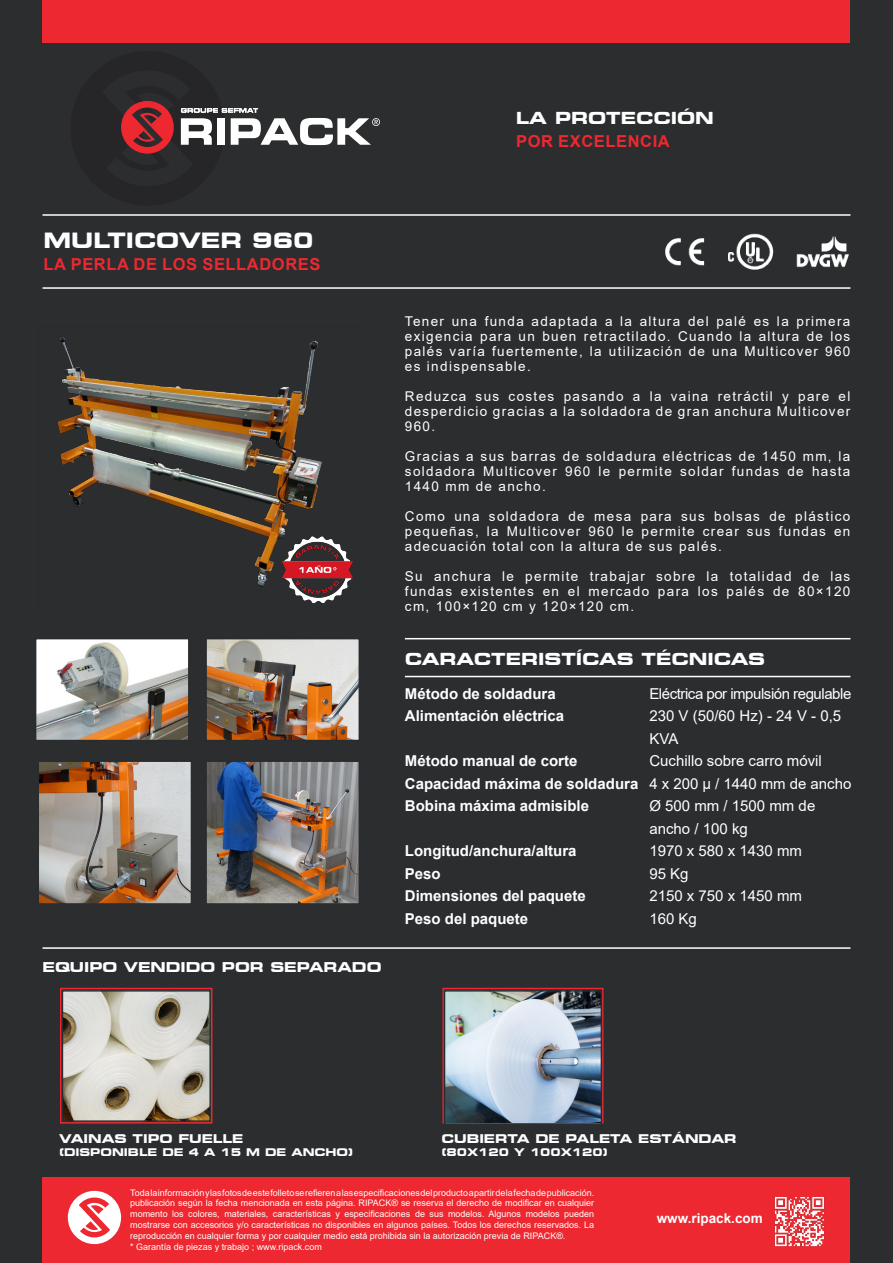
<style>
.page{position:relative;width:893px;height:1263px;background:#2b2d2f}
.page>*{position:absolute;margin:0;border:0;box-sizing:border-box;transform-origin:0 0}
.t1{font:700 expanded 21px "Square 721 BT";color:#fff}
.t2{font:700 expanded 16.5px "Square 721 BT";color:#fff}
.t3{font:700 16.5px "Arial";letter-spacing:.035em;color:#ee2830}
.t4{font:700 15px "Arial";color:#fff}
.t5{font:15px/22.5px "Arial";color:#fff}
.t6{font:15px "Arial";letter-spacing:-.03em;color:#fff}
.t7{font:13.5px/15px "Arial";letter-spacing:.1em;color:#fff;text-align:justify}
.t8{font:700 expanded 13.5px "Square 721 BT";color:#fff}
.t9{font:700 13.5px "Arial";color:#fff}
.t10{font:700 expanded 12px "Square 721 BT";color:#fff}
.t11{font:700 expanded 10.5px "Square 721 BT";color:#fff}
.t12{font:9px/10.8px "Arial";color:#fff;text-align:justify}
.s1{font-weight:400}
</style>
<div class="page">
<svg style="left:121px;top:100px;width:259px;height:54px"></svg>
<div style="left:43px;top:1178px;width:807px;height:85px;background:#ee2830"></div>
<div style="left:43px;top:0;width:807px;height:43px;background:#ee2830"></div>
<hr style="left:43px;top:214px;width:807px;height:2px;background:#fff">
<hr style="left:43px;top:287px;width:807px;height:2px;background:#fff">
<hr style="left:405px;top:676px;width:445px;height:1px;background:#fff">
<hr style="left:405px;top:638px;width:445px;height:1px;background:#fff">
<hr style="left:43px;top:947px;width:807px;height:2px;background:#fff">
<img style="left:208px;top:763px;width:149px;height:139px">
<div style="left:205px;top:760px;width:155px;height:145px;border:2px solid #2a2d30"></div>
<img style="left:58px;top:337px;width:264px;height:250px">
<img style="left:41px;top:763px;width:148px;height:139px">
<div style="left:38px;top:760px;width:154px;height:145px;border:2px solid #2a2d30"></div>
<svg style="left:68px;top:1191px;width:53px;height:53px"></svg>
<img style="left:774px;top:1197px;width:51px;height:50px">
<img style="left:208px;top:641px;width:149px;height:97px">
<div style="left:205px;top:638px;width:155px;height:103px;border:2px solid #2a2d30"></div>
<img style="left:38px;top:641px;width:149px;height:97px">
<div style="left:35px;top:638px;width:155px;height:103px;border:2px solid #2a2d30"></div>
<img style="left:276px;top:528px;width:77px;height:75px">
<img style="left:664px;top:214px;width:185px;height:75px">
<div style="left:60px;top:988px;width:152px;height:135px;border:2px solid #ee2831"></div>
<div style="left:442px;top:988px;width:161px;height:135px;border:2px solid #ee2831"></div>
<img style="left:65px;top:993px;width:143px;height:126px">
<div style="left:62px;top:990px;width:149px;height:132px;border:2px solid #2a2d30"></div>
<img style="left:447px;top:993px;width:152px;height:129px">
<div style="left:444px;top:990px;width:158px;height:139px;border:2px solid #2a2d30"></div>
<p class="t2" style="left:516px;top:108px;width:199px">LA PROTECCIÓN</p>
<p class="t3" style="left:516px;top:129px;width:155px">POR EXCELENCIA</p>
<p class="t1" style="left:43px;top:227px;width:272px">MULTICOVER 960</p>
<p class="t3" style="left:44px;top:253px;width:278px">LA PERLA DE LOS SELLADORES</p>
<p class="t8" style="left:43px;top:959px;width:340px">EQUIPO VENDIDO POR SEPARADO</p>
<p class="t7" style="left:405px;top:314px;width:447px">Tener una funda adaptada a la altura del palé es la primera exigencia para un buen retractilado. Cuando la altura de los palés varía fuertemente, la utilización de una Multicover 960 es indispensable.</p>
<p class="t7" style="left:405px;top:389px;width:447px">Reduzca sus costes pasando a la vaina retráctil y pare el desperdicio gracias a la soldadora de gran anchura Multicover 960.</p>
<p class="t7" style="left:405px;top:449px;width:447px">Gracias a sus barras de soldadura eléctricas de 1450 mm, la soldadora Multicover 960 le permite soldar fundas de hasta 1440 mm de ancho.</p>
<p class="t7" style="left:405px;top:509px;width:447px">Como una soldadora de mesa para sus bolsas de plástico pequeñas, la Multicover 960 le permite crear sus fundas en adecuación total con la altura de sus palés.</p>
<p class="t7" style="left:405px;top:569px;width:447px">Su anchura le permite trabajar sobre la totalidad de las fundas existentes en el mercado para los palés de 80×120 cm, 100×120 cm y 120×120 cm.</p>
<p class="t2" style="left:405px;top:649px;width:362px">CARACTERISTÍCAS TÉCNICAS</p>
<p class="t4" style="left:405px;top:683px;width:152px">Método de soldadura</p>
<p class="t6" style="left:649px;top:683px;width:203px">Eléctrica por impulsión regulable</p>
<p class="t4" style="left:405px;top:705px;width:161px">Alimentación eléctrica</p>
<p class="t5" style="left:649px;top:705px;width:193px">230 V (50/60 Hz) - 24 V - 0,5<br>KVA</p>
<p class="t4" style="left:405px;top:750px;width:174px">Método manual de corte</p>
<p class="t5" style="left:649px;top:750px;width:174px">Cuchillo sobre carro móvil</p>
<p class="t4" style="left:405px;top:773px;width:448px">Capacidad máxima de soldadura <span class="s1">4 x 200 µ / 1440 mm de ancho</span></p>
<p class="t4" style="left:405px;top:795px;width:186px">Bobina máxima admisible</p>
<p class="t5" style="left:649px;top:795px;width:167px">Ø 500 mm / 1500 mm de ancho / 100 kg</p>
<p class="t4" style="left:405px;top:840px;width:173px">Longitud/anchura/altura</p>
<p class="t5" style="left:649px;top:840px;width:154px">1970 x 580 x 1430 mm</p>
<p class="t4" style="left:405px;top:863px;width:37px">Peso</p>
<p class="t5" style="left:649px;top:862px;width:41px">95 Kg</p>
<p class="t4" style="left:405px;top:885px;width:182px">Dimensiones del paquete</p>
<p class="t5" style="left:649px;top:885px;width:154px">2150 x 750 x 1450 mm</p>
<p class="t4" style="left:405px;top:908px;width:125px">Peso del paquete</p>
<p class="t5" style="left:649px;top:907px;width:49px">160 Kg</p>
<p class="t10" style="left:59px;top:1131px;width:186px">VAINAS TIPO FUELLE</p>
<p class="t11" style="left:59px;top:1145px;width:296px">(DISPONIBLE DE 4 A 15 M DE ANCHO)</p>
<p class="t10" style="left:441px;top:1131px;width:297px">CUBIERTA DE PALETA ESTÁNDAR</p>
<p class="t11" style="left:441px;top:1145px;width:168px">(80X120 Y 100X120)</p>
<p class="t12" style="left:130px;top:1187px;width:465px">Toda la información y las fotos de este folleto se refieren a las especificaciones del producto a partir de la fecha de publicación. publicación según la fecha mencionada en esta página. RIPACK® se reserva el derecho de modificar en cualquier momento los colores, materiales, características y especificaciones de sus modelos. Algunos modelos pueden mostrarse con accesorios y/o características no disponibles en algunos países. Todos los derechos reservados. La reproducción en cualquier forma y por cualquier medio está prohibida sin la autorización previa de RIPACK®.</p>
<p class="t12" style="left:130px;top:1241px;width:193px">* Garantía de piezas y trabajo ; www.ripack.com</p>
<p class="t9" style="left:657px;top:1209px;width:108px">www.ripack.com</p>
</div>
